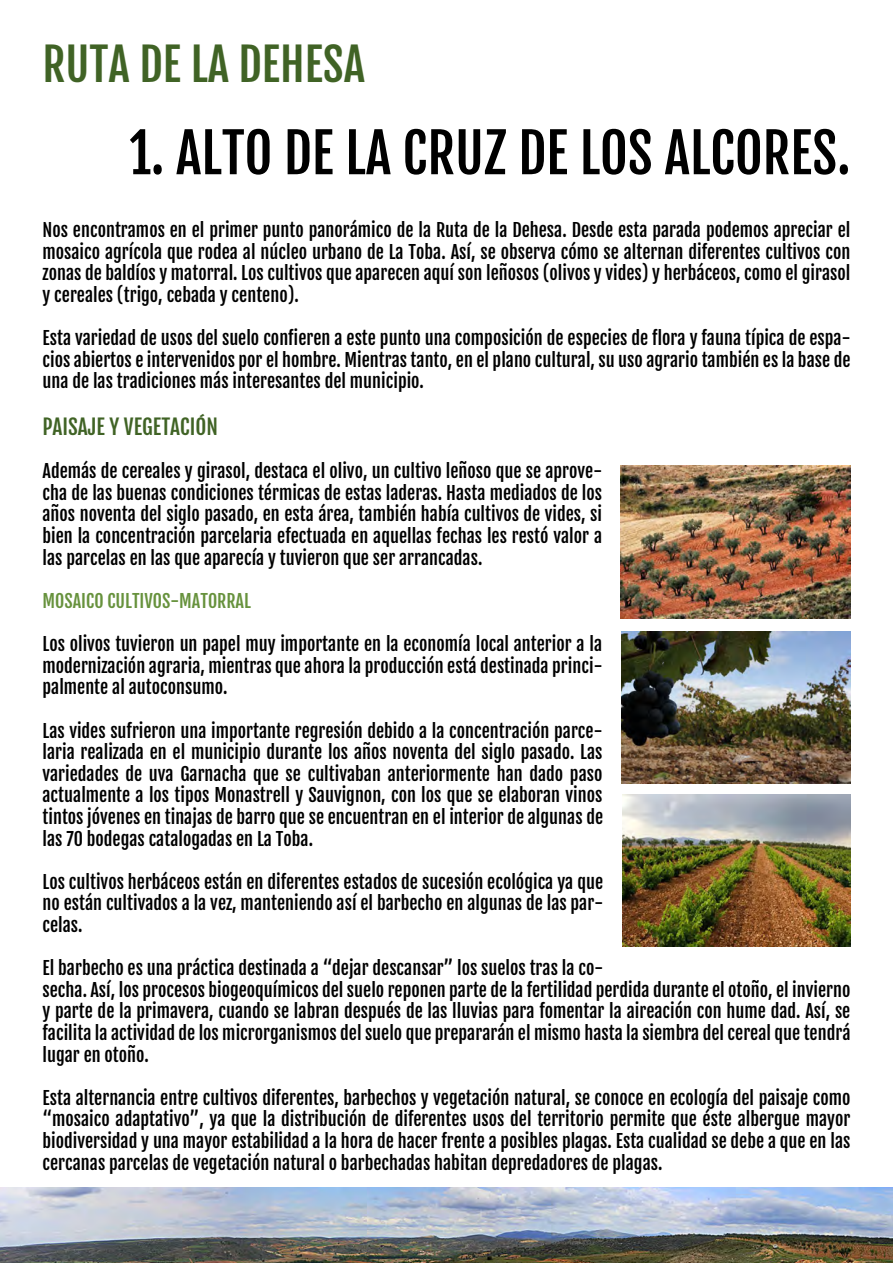
<style>
.page{position:relative;width:893px;height:1263px;background:#fff}
.page>*{position:absolute;margin:0;border:0;box-sizing:border-box;transform-origin:0 0}
.t1{font:54px "Fjalla One";color:#000}
.t2{font:45px "Fjalla One";color:#406325}
.t3{font:21px "Fjalla One";color:#406325}
.t4{font:18px/21.6px "Fjalla One";color:#000;text-align:justify}
.t5{font:18px "Fjalla One";color:#67923d}
</style>
<div class="page">
<img style="left:621px;top:466px;width:229px;height:153px">
<img style="left:621px;top:631px;width:229px;height:152px">
<img style="left:0;top:1187px;width:893px;height:76px">
<img style="left:622px;top:794px;width:228px;height:152px">
<h2 class="t2" style="left:43px;top:37px;width:324px">RUTA DE LA DEHESA</h2>
<h1 class="t1" style="left:129px;top:120px;width:723px">1. ALTO DE LA CRUZ DE LOS ALCORES.</h1>
<p class="t4" style="left:43px;top:219px;width:809px">Nos encontramos en el primer punto panorámico de la Ruta de la Dehesa. Desde esta parada podemos apreciar el mosaico agrícola que rodea al núcleo urbano de La Toba. Así, se observa cómo se alternan diferentes cultivos con zonas de baldíos y matorral. Los cultivos que aparecen aquí son leñosos (olivos y vides) y herbáceos, como el girasol y cereales (trigo, cebada y centeno).</p>
<p class="t4" style="left:43px;top:327px;width:809px">Esta variedad de usos del suelo confieren a este punto una composición de especies de flora y fauna típica de espa&shy;cios abiertos e intervenidos por el hombre. Mientras tanto, en el plano cultural, su uso agrario también es la base de una de las tradiciones más interesantes del municipio.</p>
<p class="t3" style="left:43px;top:414px;width:177px">PAISAJE Y VEGETACIÓN</p>
<p class="t4" style="left:43px;top:460px;width:561px">Además de cereales y girasol, destaca el olivo, un cultivo leñoso que se aprove&shy;cha de las buenas condiciones térmicas de estas laderas. Hasta mediados de los años noventa del siglo pasado, en esta área, también había cultivos de vides, si bien la concentración parcelaria efectuada en aquellas fechas les restó valor a las parcelas en las que aparecía y tuvieron que ser arrancadas.</p>
<p class="t5" style="left:43px;top:590px;width:210px">MOSAICO CULTIVOS-MATORRAL</p>
<p class="t4" style="left:43px;top:633px;width:561px">Los olivos tuvieron un papel muy importante en la economía local anterior a la modernización agraria, mientras que ahora la producción está destinada princi&shy;palmente al autoconsumo.</p>
<p class="t4" style="left:43px;top:720px;width:562px">Las vides sufrieron una importante regresión debido a la concentración parce&shy;laria realizada en el municipio durante los años noventa del siglo pasado. Las variedades de uva Garnacha que se cultivaban anteriormente han dado paso actualmente a los tipos Monastrell y Sauvignon, con los que se elaboran vinos tintos jóvenes en tinajas de barro que se encuentran en el interior de algunas de las 70 bodegas catalogadas en La Toba.</p>
<p class="t4" style="left:43px;top:871px;width:562px">Los cultivos herbáceos están en diferentes estados de sucesión ecológica ya que no están cultivados a la vez, manteniendo así el barbecho en algunas de las par&shy;celas.</p>
<p class="t4" style="left:43px;top:957px;width:809px;text-align:left">El barbecho es una práctica destinada a “dejar descansar” los suelos tras la co-<br>secha. Así, los procesos biogeoquímicos del suelo reponen parte de la fertilidad perdida durante el otoño, el invierno y parte de la primavera, cuando se labran después de las lluvias para fomentar la aireación con hume dad. Así, se facilita la actividad de los microrganismos del suelo que prepararán el mismo hasta la siembra del cereal que tendrá lugar en otoño.</p>
<p class="t4" style="left:43px;top:1087px;width:809px">Esta alternancia entre cultivos diferentes, barbechos y vegetación natural, se conoce en ecología del paisaje como “mosaico adaptativo”, ya que la distribución de diferentes usos del territorio permite que éste albergue mayor biodiversidad y una mayor estabilidad a la hora de hacer frente a posibles plagas. Esta cualidad se debe a que en las cercanas parcelas de vegetación natural o barbechadas habitan depredadores de plagas.</p>
</div>
